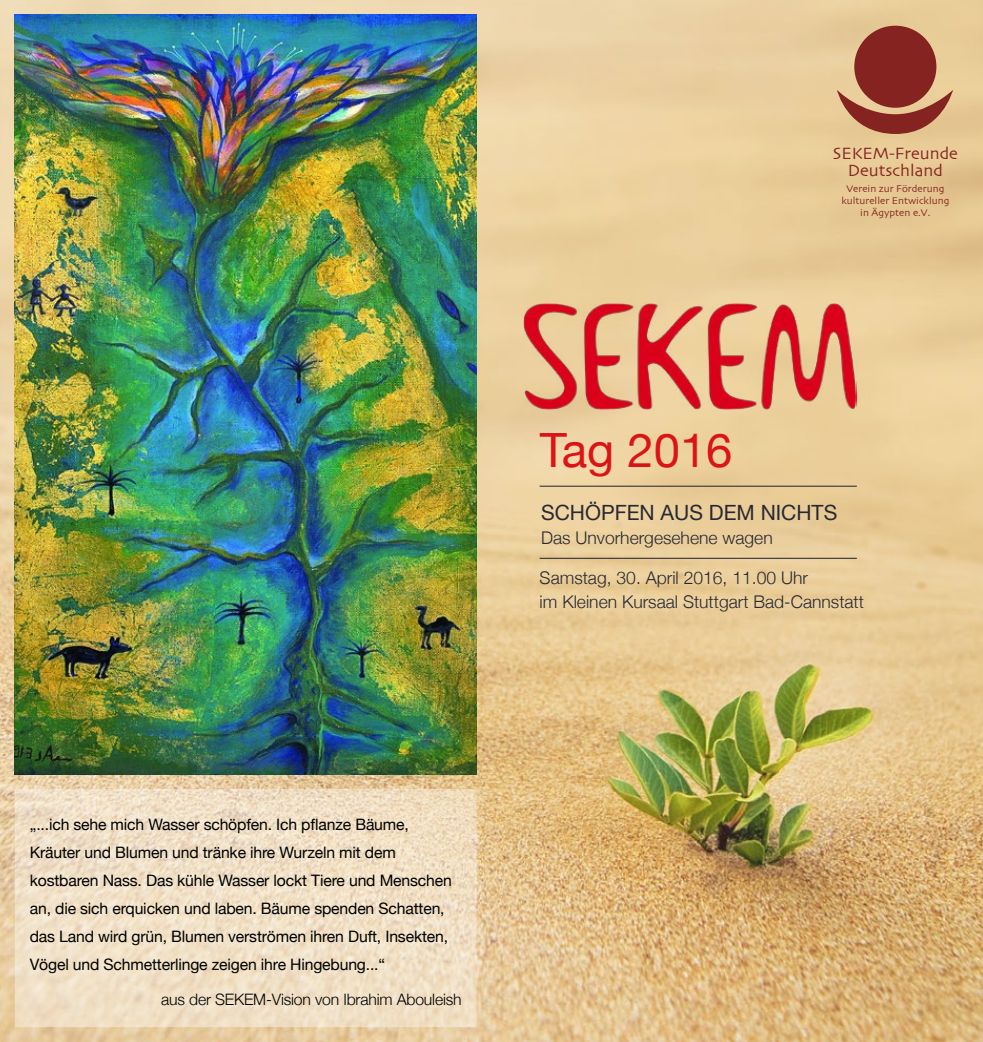
<style>
.page{position:relative;width:983px;height:1042px;background:#fff}
.page>*{position:absolute;margin:0;border:0;box-sizing:border-box;transform-origin:0 0}
.t1{font:47.25px "Helvetica Neue";color:#db1417}
.t2{font:21px "Helvetica Neue";color:#282934}
.t3{font:300 17.5px/24.5px "Helvetica Neue";color:#282934}
.t4{font:17.15px/17.2px "Skia";color:#842320;text-align:center}
.t5{font:15.75px/28px "Helvetica Neue";letter-spacing:-.01em;color:#000}
.t6{font:300 15.75px "Helvetica Neue";letter-spacing:-.01em;color:#000}
.t7{font:10.33px/12.2px "Skia";color:#842320;text-align:center}
</style>
<div class="page">
<img style="left:0;top:0;width:982px;height:1042px">
<hr style="left:539px;top:486px;width:317px;height:1px;background:#282934">
<hr style="left:539px;top:558px;width:317px;height:1px;background:#282934">
<div style="left:854px;top:26px;width:82px;height:82px;background:#842320;border-radius:50%"></div>
<svg style="left:836px;top:90px;width:116px;height:44px"></svg>
<img style="left:522px;top:299px;width:334px;height:115px">
<img style="left:15px;top:15px;width:461px;height:759px">
<svg style="left:15px;top:789px;width:461px;height:238px;background:#f0dfc6"></svg>
<p class="t4" style="left:832px;top:146px;width:127px">SEKEM-Freunde<br>Deutschland</p>
<p class="t7" style="left:841px;top:183px;width:109px">Verein zur Förderung kultureller Entwicklung in Ägypten e.V.</p>
<h1 class="t1" style="left:539px;top:416px;width:194px">Tag 2016</h1>
<h2 class="t2" style="left:541px;top:497px;width:297px">SCHÖPFEN AUS DEM NICHTS</h2>
<p class="t3" style="left:541px;top:524px;width:233px">Das Unvorhergesehene wagen</p>
<p class="t3" style="left:539px;top:564px;width:326px">Samstag, 30. April 2016, 11.00 Uhr<br>im Kleinen Kursaal Stuttgart Bad-Cannstatt</p>
<p class="t5" style="left:30px;top:811px;width:423px">„...ich sehe mich Wasser schöpfen. Ich pflanze Bäume, Kräuter und Blumen und tränke ihre Wurzeln mit dem kostbaren Nass. Das kühle Wasser lockt Tiere und Menschen an, die sich erquicken und laben. Bäume spenden Schatten, das Land wird grün, Blumen verströmen ihren Duft, Insekten, Vögel und Schmetterlinge zeigen ihre Hingebung...“</p>
<p class="t6" style="left:161px;top:986px;width:302px">aus der SEKEM-Vision von Ibrahim Abouleish</p>
</div>
